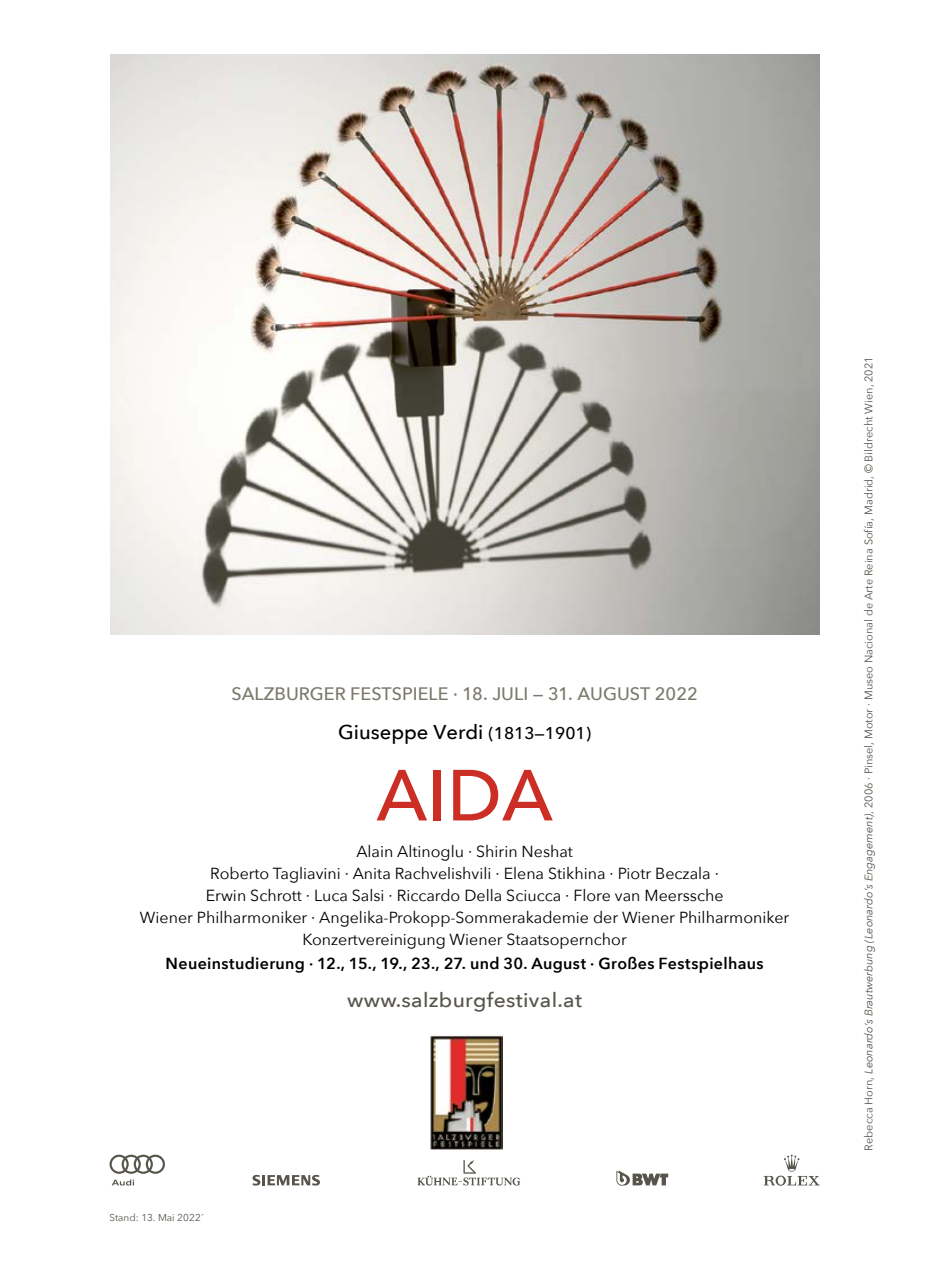
<style>
.page{position:relative;width:932px;height:1276px;background:#fff}
.page>*{position:absolute;margin:0;border:0;box-sizing:border-box;transform-origin:0 0}
.t1{font:500 71.33px "Avenir Next";color:#cc2d25}
.t2{font:500 20.03px "Avenir Next";color:#000}
.t3{font:500 20.03px "Avenir Next";letter-spacing:.015em;color:#57544b;scale:1.06 1}
.t4{font:500 18px "Avenir Next";color:#7b786c}
.t5{font:15.97px/22.1px "Avenir Next";color:#000;text-align:center}
.t6{font:600 15.97px "Avenir Next";letter-spacing:.02em;color:#000}
.t7{font:11.03px "Avenir Next";color:#57544b}
.t8{font:9.9px "Avenir Next";color:#57544b}
.s1{font-size:17.1px}
.s2{font-style:italic}
</style>
<div class="page">
<svg style="left:112px;top:1179px;width:22px;height:6px"></svg>
<svg style="left:109px;top:1154px;width:56px;height:19px"></svg>
<svg style="left:763px;top:1154px;width:56px;height:31px"></svg>
<svg style="left:252px;top:1175px;width:68px;height:10px"></svg>
<svg style="left:616px;top:1170px;width:52px;height:15px"></svg>
<svg style="left:417px;top:1160px;width:103px;height:25px"></svg>
<img style="left:110px;top:55px;width:709px;height:579px">
<img style="left:429px;top:1034px;width:73px;height:115px">
<p class="t4" style="left:231px;top:678px;width:467px">SALZBURGER FESTSPIELE · 18. JULI — 31. AUGUST 2022</p>
<p class="t2" style="left:338px;top:714px;width:254px">Giuseppe Verdi <span class="s1">(1813—1901)</span></p>
<h1 class="t1" style="left:376px;top:735px;width:178px">AIDA</h1>
<p class="t5" style="left:140px;top:839px;width:650px">Alain Altinoglu · Shirin Neshat<br>Roberto Tagliavini · Anita Rachvelishvili · Elena Stikhina · Piotr Beczala ·<br>Erwin Schrott · Luca Salsi · Riccardo Della Sciucca · Flore van Meerssche<br>Wiener Philharmoniker · Angelika-Prokopp-Sommerakademie der Wiener Philharmoniker Konzertvereinigung Wiener Staatsopernchor</p>
<p class="t6" style="left:166px;top:949px;width:599px">Neueinstudierung · 12., 15., 19., 23., 27. und 30. August · Großes Festspielhaus</p>
<p class="t8" style="left:109px;top:1209px;width:96px">Stand: 13. Mai 2022´</p>
<p class="t3" style="left:347px;top:983px;width:223px">www.salzburgfestival.at</p>
<p class="t7" style="left:859px;top:1150px;width:795px;rotate:-90deg">Rebecca Horn, <span class="s2">Leonardo‘s Brautwerbung (Leonardo‘s Engagement)</span>, 2006 · Pinsel, Motor · Museo Nacional de Arte Reina Sofía, Madrid, © Bildrecht Wien, 2021</p>
</div>
